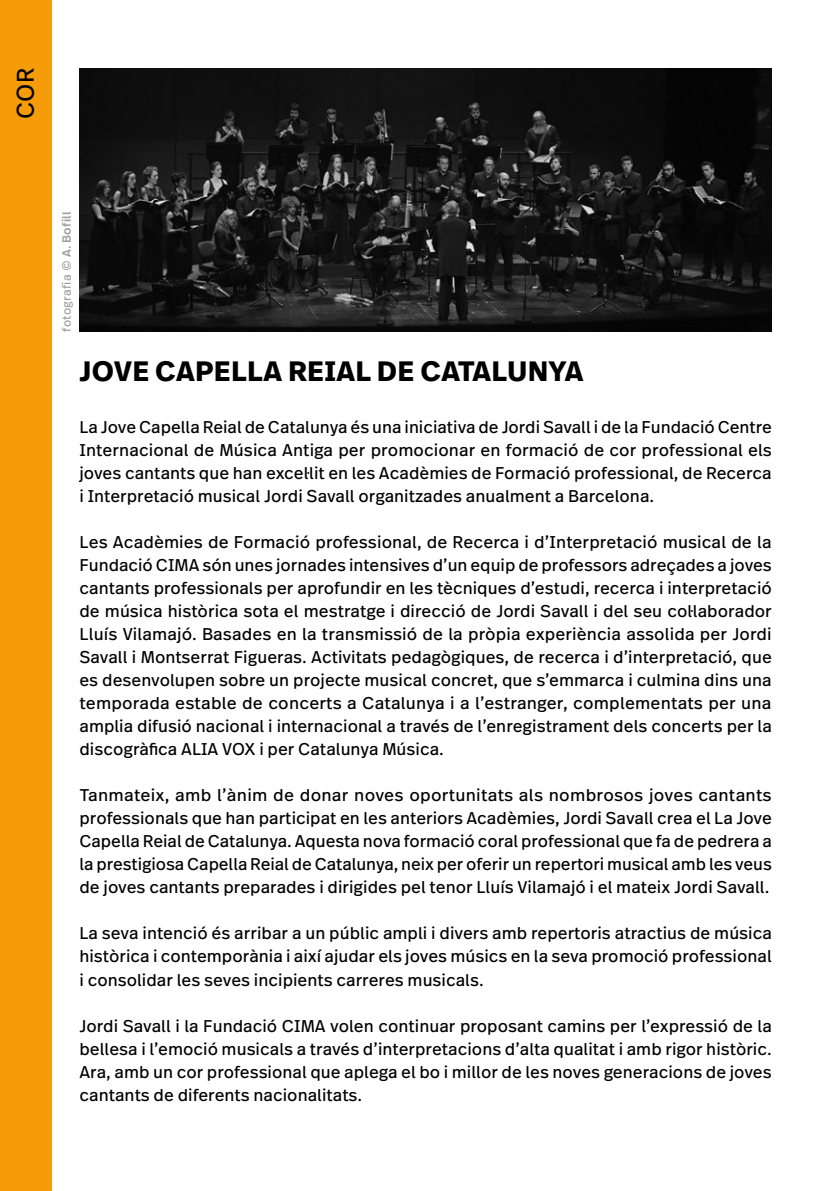
<style>
.page{position:relative;width:840px;height:1191px;background:#fff}
.page>*{position:absolute;margin:0;border:0;box-sizing:border-box;transform-origin:0 0}
.t1{font:700 28px "Real Text Pro";letter-spacing:.01em;color:#000}
.t2{font:24px "Real Text Pro";color:#000}
.t3{font:17px/23px "Real Text Pro";color:#000;text-align:justify}
.t4{font:12px "Real Text Pro";letter-spacing:.02em;color:#9d9d9c}
.s1{font-weight:500}
</style>
<div class="page">
<div style="left:0;top:0;width:51px;height:1191px;background:#f59c08"></div>
<img style="left:79px;top:68px;width:692px;height:264px">
<h2 class="t2" style="left:9px;top:119px;width:52px;rotate:-90deg">COR</h2>
<p class="t4" style="left:58px;top:332px;width:122px;rotate:-90deg">fotografia <span class="s1">© A. Bofill</span></p>
<h1 class="t1" style="left:80px;top:350px;width:505px">JOVE CAPELLA REIAL DE CATALUNYA</h1>
<p class="t3" style="left:79px;top:415px;width:693px">La Jove Capella Reial de Catalunya és una iniciativa de Jordi Savall i de la Fundació Centre Internacional de Música Antiga per promocionar en formació de cor professional els joves cantants que han excel·lit en les Acadèmies de Formació professional, de Recerca i Interpretació musical Jordi Savall organitzades anualment a Barcelona.</p>
<p class="t3" style="left:79px;top:530px;width:693px">Les Acadèmies de Formació professional, de Recerca i d’Interpretació musical de la Fundació CIMA són unes jornades intensives d’un equip de professors adreçades a joves cantants professionals per aprofundir en les tècniques d’estudi, recerca i interpretació de música històrica sota el mestratge i direcció de Jordi Savall i del seu col·laborador Lluís Vilamajó. Basades en la transmissió de la pròpia experiència assolida per Jordi Savall i Montserrat Figueras. Activitats pedagògiques, de recerca i d’interpretació, que es desenvolupen sobre un projecte musical concret, que s’emmarca i culmina dins una temporada estable de concerts a Catalunya i a l’estranger, complementats per una amplia difusió nacional i internacional a través de l’enregistrament dels concerts per la discogràfica ALIA VOX i per Catalunya Música.</p>
<p class="t3" style="left:79px;top:783px;width:693px">Tanmateix, amb l’ànim de donar noves oportunitats als nombrosos joves cantants professionals que han participat en les anteriors Acadèmies, Jordi Savall crea el La Jove Capella Reial de Catalunya. Aquesta nova formació coral professional que fa de pedrera a la prestigiosa Capella Reial de Catalunya, neix per oferir un repertori musical amb les veus de joves cantants preparades i dirigides pel tenor Lluís Vilamajó i el mateix Jordi Savall.</p>
<p class="t3" style="left:79px;top:921px;width:693px">La seva intenció és arribar a un públic ampli i divers amb repertoris atractius de música històrica i contemporània i així ajudar els joves músics en la seva promoció professional i consolidar les seves incipients carreres musicals.</p>
<p class="t3" style="left:79px;top:1013px;width:693px">Jordi Savall i la Fundació CIMA volen continuar proposant camins per l’expressió de la bellesa i l’emoció musicals a través d’interpretacions d’alta qualitat i amb rigor històric.<br>Ara, amb un cor professional que aplega el bo i millor de les noves generacions de joves cantants de diferents nacionalitats.</p>
</div>
